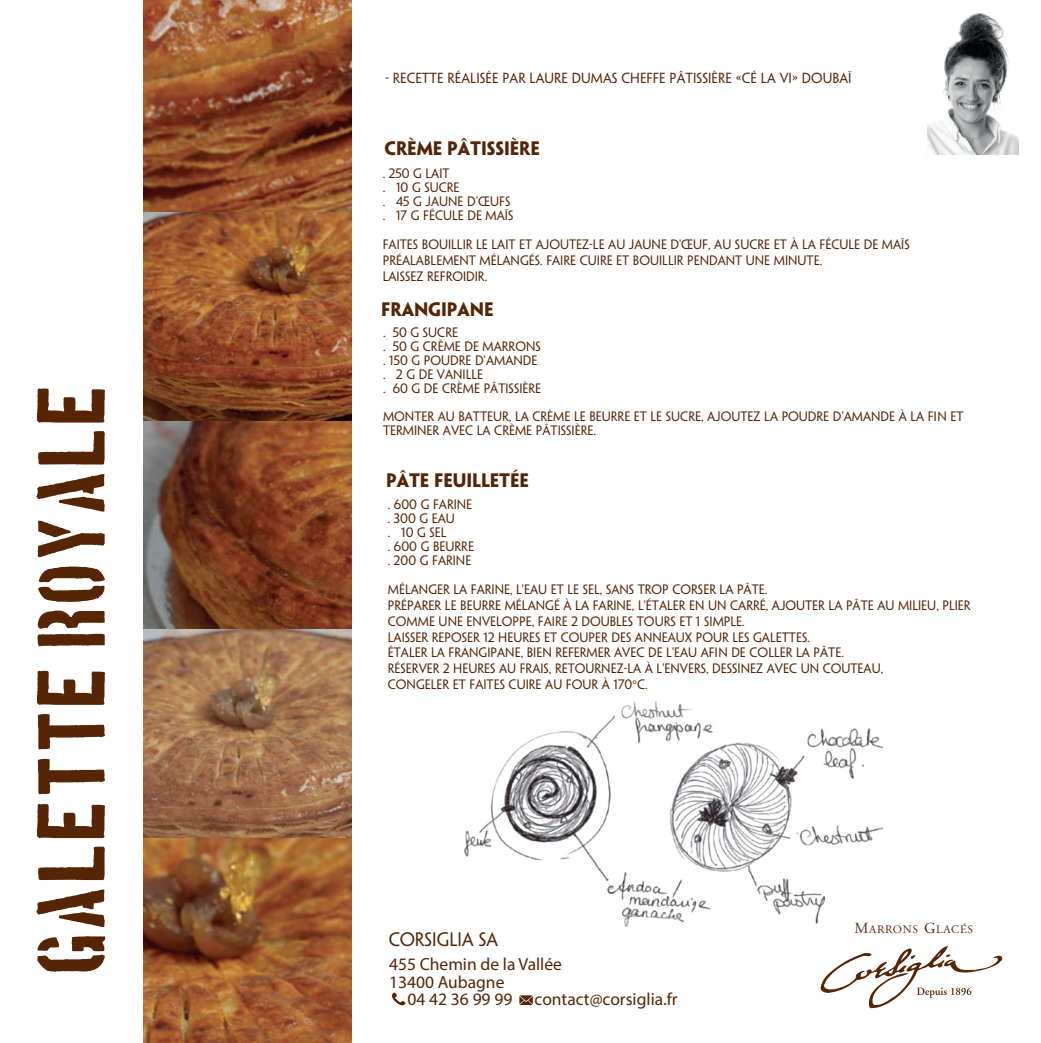
<style>
.page{position:relative;width:1041px;height:1043px;background:#fff}
.page>*{position:absolute;margin:0;border:0;box-sizing:border-box;transform-origin:0 0}
.t1{font:75.25px "Boston Traffic";color:#552505}
.t2{font:17.5px "Myriad Pro";color:#552505}
.t3{font:700 17.5px "Penumbra Sans Std";letter-spacing:-.005em;color:#552505}
.t4{font:17.5px "Penumbra Sans Std";color:#552505}
.t5{font:13.12px "Penumbra Sans Std";letter-spacing:.005em;color:#552505}
.t6{font:12.25px/14px "Penumbra Sans Std";color:#552505}
.t7{font:11.55px "Adobe Garamond";letter-spacing:.065em;color:#552505}
.s1{font-size:15.4px}
</style>
<div class="page">
<img style="left:143px;top:0;width:208px;height:1043px">
<img style="left:927px;top:13px;width:91px;height:142px">
<img style="left:464px;top:701px;width:418px;height:226px">
<svg style="left:820px;top:946px;width:182px;height:62px"></svg>
<svg style="left:392px;top:992px;width:13px;height:13px"></svg>
<svg style="left:519px;top:995px;width:13px;height:10px"></svg>
<h1 class="t1" style="left:36px;top:973px;width:593px;rotate:-90deg">!"#$%%$&amp;'()"#$</h1>
<p class="t5" style="left:385px;top:71px;width:468px">- RECETTE RÉALISÉE PAR LAURE DUMAS CHEFFE PÂTISSIÈRE «CÉ LA VI» DOUBAÏ</p>
<h2 class="t3" style="left:384px;top:138px;width:157px">CRÈME PÂTISSIÈRE</h2>
<p class="t6" style="left:382px;top:166px;width:132px">. 250 G LAIT<br>. 10 G SUCRE<br>. 45 G JAUNE D’ŒUFS . 17 G FÉCULE DE MAÏS</p>
<p class="t6" style="left:382px;top:236px;width:528px;line-height:15.8px">FAITES BOUILLIR LE LAIT ET AJOUTEZ-LE AU JAUNE D'ŒUF, AU SUCRE ET À LA FÉCULE DE MAÏS<br>PRÉALABLEMENT MÉLANGÉS. FAIRE CUIRE ET BOUILLIR PENDANT UNE MINUTE.<br>LAISSEZ REFROIDIR.</p>
<h2 class="t3" style="left:381px;top:299px;width:114px">FRANGIPANE</h2>
<p class="t6" style="left:383px;top:325px;width:160px">. 50 G SUCRE<br>. 50 G CRÈME DE MARRONS . 150 G POUDRE D’AMANDE . 2 G DE VANILLE<br>. 60 G DE CRÈME PÂTISSIÈRE</p>
<p class="t6" style="left:383px;top:409px;width:581px">MONTER AU BATTEUR, LA CRÈME LE BEURRE ET LE SUCRE, AJOUTEZ LA POUDRE D’AMANDE À LA FIN ET<br>TERMINER AVEC LA CRÈME PÂTISSIÈRE.</p>
<h2 class="t3" style="left:386px;top:471px;width:144px">PÂTE FEUILLETÉE</h2>
<p class="t6" style="left:388px;top:496px;width:88px">. 600 G FARINE . 300 G EAU<br>. 10 G SEL<br>. 600 G BEURRE . 200 G FARINE</p>
<p class="t6" style="left:388px;top:581px;width:584px;line-height:15.8px">MÉLANGER LA FARINE, L'EAU ET LE SEL, SANS TROP CORSER LA PÂTE.<br>PRÉPARER LE BEURRE MÉLANGÉ À LA FARINE, L'ÉTALER EN UN CARRÉ, AJOUTER LA PÂTE AU MILIEU, PLIER COMME UNE ENVELOPPE, FAIRE 2 DOUBLES TOURS ET 1 SIMPLE.<br>LAISSER REPOSER 12 HEURES ET COUPER DES ANNEAUX POUR LES GALETTES.<br>ÉTALER LA FRANGIPANE, BIEN REFERMER AVEC DE L'EAU AFIN DE COLLER LA PÂTE.<br>RÉSERVER 2 HEURES AU FRAIS, RETOURNEZ-LA À L'ENVERS, DESSINEZ AVEC UN COUTEAU,<br>CONGELER ET FAITES CUIRE AU FOUR À 170°C.</p>
<h2 class="t4" style="left:389px;top:929px;width:111px">CORSIGLIA SA</h2>
<h2 class="t2" style="left:389px;top:957px;width:174px">455 Chemin de la Vallée</h2>
<h2 class="t2" style="left:389px;top:975px;width:117px">13400 Aubagne</h2>
<h2 class="t2" style="left:407px;top:992px;width:106px">04 42 36 99 99</h2>
<h2 class="t2" style="left:534px;top:992px;width:144px">contact@corsiglia.fr</h2>
<p class="t7" style="left:854px;top:922px;width:120px"><span class="s1">M</span>ARRONS <span class="s1">G</span>LACÉS</p>
</div>
